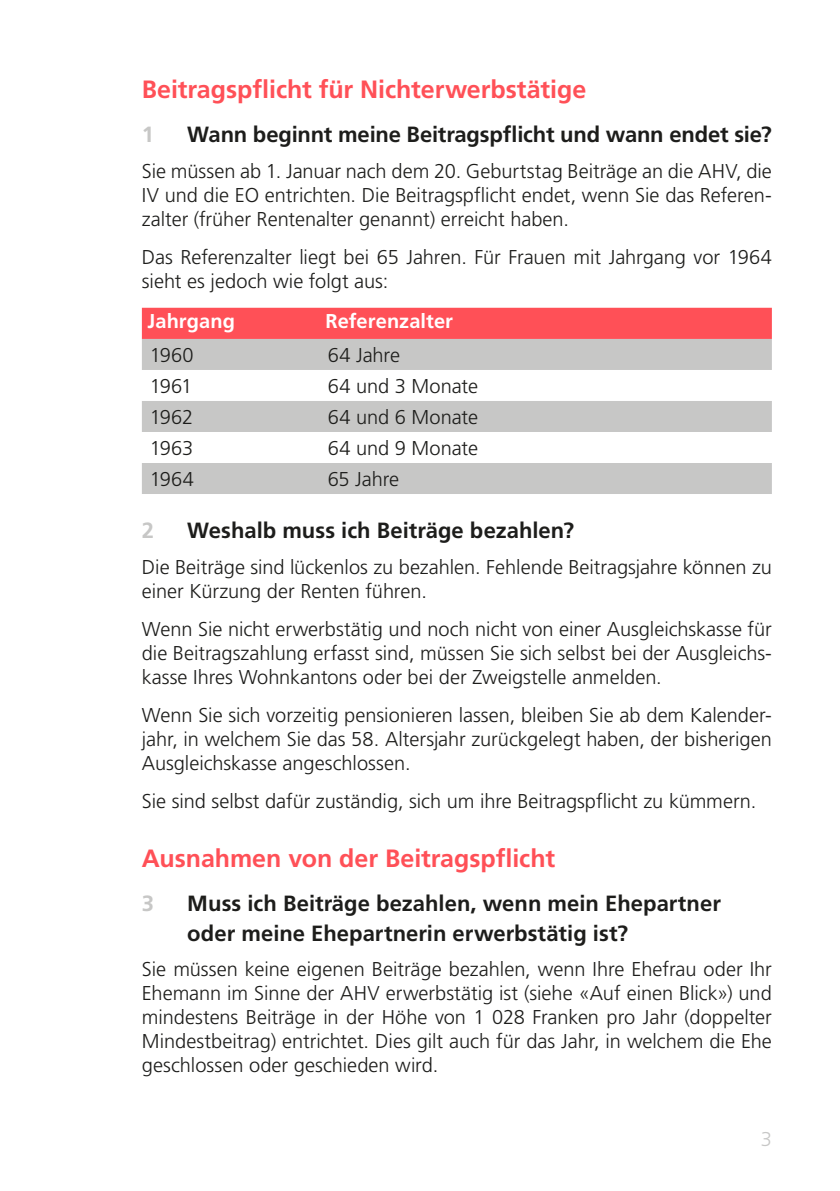
<style>
.page{position:relative;width:840px;height:1191px;background:#fff}
.page>*{position:absolute;margin:0;border:0;box-sizing:border-box;transform-origin:0 0}
.Texttitel{font:700 25px "Frutiger LT Std";color:#ff5057}
.t1{font:700 22px/30px "Frutiger LT Std";color:#1d1d1b}
.t2{font:700 22px "Frutiger LT Std";color:#c7c7c6}
.Grundtext{font:300 20px/24px "Frutiger LT Std";color:#1d1d1b;text-align:justify}
.Tabellen_Text_Weiss{font:700 20px "Frutiger LT Std";letter-spacing:.005em;color:#fff}
.t3{font:300 20px "Frutiger LT Std";color:#c7c7c6}
</style>
<div class="page">
<div style="left:142px;top:308px;width:629px;height:31px;background:#ff5057"></div>
<svg style="left:142px;top:339px;width:629px;height:155px;fill:#c7c7c6"></svg>
<p class="Texttitel" style="left:142px;top:75px;width:445px">Beitragspflicht für Nichterwerbstätige</p>
<p class="t2" style="left:142px;top:122px;width:14px">1</p>
<p class="t1" style="left:187px;top:120px;width:585px">Wann beginnt meine Beitragspflicht und wann endet sie?</p>
<p class="Grundtext" style="left:142px;top:159px;width:631px">Sie müssen ab 1. Januar nach dem 20. Geburtstag Beiträge an die AHV, die IV und die EO entrichten. Die Beitragspflicht endet, wenn Sie das Referen&shy;zalter (früher Rentenalter genannt) erreicht haben.</p>
<p class="Grundtext" style="left:142px;top:245px;width:631px">Das Referenzalter liegt bei 65 Jahren. Für Frauen mit Jahrgang vor 1964 sieht es jedoch wie folgt aus:</p>
<p class="Tabellen_Text_Weiss" style="left:147px;top:309px;width:89px">Jahrgang</p>
<p class="Tabellen_Text_Weiss" style="left:325px;top:309px;width:129px">Referenzalter</p>
<p class="Grundtext" style="left:150px;top:343px;width:45px">1960</p>
<p class="Grundtext" style="left:327px;top:343px;width:74px">64 Jahre</p>
<p class="Grundtext" style="left:150px;top:374px;width:44px">1961</p>
<p class="Grundtext" style="left:327px;top:374px;width:152px">64 und 3 Monate</p>
<p class="Grundtext" style="left:150px;top:405px;width:45px">1962</p>
<p class="Grundtext" style="left:327px;top:405px;width:152px">64 und 6 Monate</p>
<p class="Grundtext" style="left:150px;top:436px;width:45px">1963</p>
<p class="Grundtext" style="left:327px;top:436px;width:152px">64 und 9 Monate</p>
<p class="Grundtext" style="left:150px;top:467px;width:46px">1964</p>
<p class="Grundtext" style="left:327px;top:467px;width:73px">65 Jahre</p>
<p class="t2" style="left:142px;top:517px;width:14px">2</p>
<p class="t1" style="left:187px;top:515px;width:388px">Weshalb muss ich Beiträge bezahlen?</p>
<p class="Grundtext" style="left:142px;top:555px;width:631px">Die Beiträge sind lückenlos zu bezahlen. Fehlende Beitragsjahre können zu einer Kürzung der Renten führen.</p>
<p class="Grundtext" style="left:142px;top:617px;width:631px">Wenn Sie nicht erwerbstätig und noch nicht von einer Ausgleichskasse für die Beitragszahlung erfasst sind, müssen Sie sich selbst bei der Ausgleichs&shy;kasse Ihres Wohnkantons oder bei der Zweigstelle anmelden.</p>
<p class="Grundtext" style="left:142px;top:703px;width:631px">Wenn Sie sich vorzeitig pensionieren lassen, bleiben Sie ab dem Kalender&shy;jahr, in welchem Sie das 58. Altersjahr zurückgelegt haben, der bisherigen Ausgleichskasse angeschlossen.</p>
<p class="Grundtext" style="left:142px;top:789px;width:615px">Sie sind selbst dafür zuständig, sich um ihre Beitragspflicht zu kümmern.</p>
<p class="Texttitel" style="left:142px;top:843px;width:414px">Ausnahmen von der Beitragspflicht</p>
<p class="t2" style="left:142px;top:890px;width:14px">3</p>
<p class="t1" style="left:187px;top:888px;width:535px">Muss ich Beiträge bezahlen, wenn mein Ehepartner oder meine Ehepartnerin erwerbstätig ist?</p>
<p class="Grundtext" style="left:142px;top:957px;width:631px">Sie müssen keine eigenen Beiträge bezahlen, wenn Ihre Ehefrau oder Ihr Ehemann im Sinne der AHV erwerbstätig ist (siehe «Auf einen Blick») und mindestens Beiträge in der Höhe von 1 028 Franken pro Jahr (doppelter Mindestbeitrag) entrichtet. Dies gilt auch für das Jahr, in welchem die Ehe geschlossen oder geschieden wird.</p>
<p class="t3" style="left:760px;top:1127px;width:13px">3</p>
</div>
